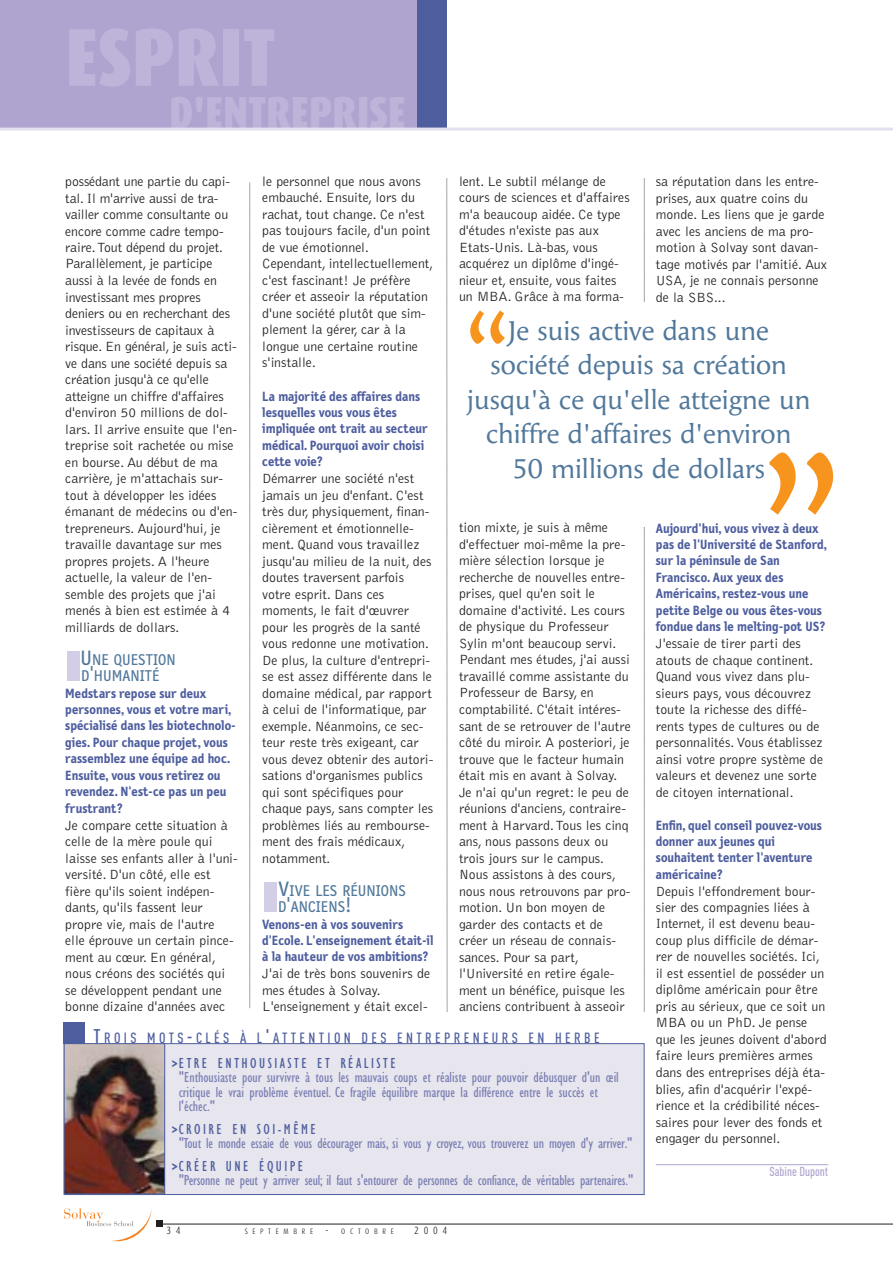
<style>
.page{position:relative;width:893px;height:1263px;background:#fff}
.page>*{position:absolute;margin:0;border:0;box-sizing:border-box;transform-origin:0 0}
.t1{font:195px "Angie";color:#f7941e}
.t2{font:105px "Angie";color:#f7941e}
.t3{font:27px/34.5px "Angie";color:#51789b;text-align:center}
.t4{font:15.75px/16.5px "Letter Gothic Text";color:#51789b}
.t5{font:condensed 15px/14.2px "Gill Sans";letter-spacing:-.005em;color:#7c80b3}
.t6{font:500 14.7px "DIN Cond";letter-spacing:.23em;color:#4d5d9e}
.t7{font:300 13.8px/16.5px "Bell Gothic";color:#231f1f}
.t8{font:700 13.5px/16.5px "Letter Gothic Text";color:#4d5d9e}
.t9{font:500 12.75px "DIN Cond";color:#afa3d0}
.t10{font:300 10.5px "Dax Condensed";color:#231f1f}
.t11{font:300 7.8px "Dax Condensed";letter-spacing:.595em;color:#231f1f}
.s1{font-size:21px}
.s2{font-size:19.5px}
.s3{font-family:"DIN Cond";font-weight:700;font-stretch:normal;color:#4d5d9e}
.s4{color:#4d5d9e}
.s5{font-size:10.5px}
</style>
<div class="page">
<div style="left:0;top:0;width:446px;height:128px;background:#afa3d0"></div>
<div style="left:417px;top:0;width:29px;height:128px;background:#4d5d9e"></div>
<hr style="left:159px;top:1224px;width:733px;height:1px;background:#231f1f">
<svg style="left:64px;top:1208px;width:98px;height:33px"></svg>
<div style="left:264px;top:882px;width:12px;height:30px;background:#d4cde6"></div>
<div style="left:67px;top:651px;width:13px;height:30px;background:#d4cde6"></div>
<div style="left:64px;top:1044px;width:580px;height:151px;background:#e7e6ef"></div>
<div style="left:64px;top:1043px;width:580px;height:152px;border:1px solid #4d5d9e"></div>
<img style="left:66px;top:1045px;width:97px;height:147px">
<div style="left:64px;top:1043px;width:101px;height:151px;border:1px solid #4d5d9e"></div>
<div style="left:64px;top:1022px;width:21px;height:21px;background:#4d5d9e"></div>
<hr style="left:655px;top:1164px;width:173px;height:1px;background:#afa3d0">
<svg style="left:446px;top:178px;width:2px;height:834px;background:#d0d1d1"></svg>
<svg style="left:249px;top:183px;width:1px;height:826px"></svg>
<hr style="left:0;top:128px;width:892px;height:3px;background:#e3dfef">
<svg style="left:644px;top:527px;width:1px;height:485px"></svg>
<svg style="left:644px;top:178px;width:1px;height:125px"></svg>
<p class="t7" style="left:65px;top:174px;width:173px">possédant une partie du capi&shy;tal. Il m'arrive aussi de tra&shy;vailler comme consultante ou encore comme cadre tempo&shy;raire.Tout dépend du projet.<br>Parallèlement, je participe aussi à la levée de fonds en investissant mes propres deniers ou en recherchant des investisseurs de capitaux à risque. En général, je suis acti&shy;ve dans une société depuis sa création jusqu'à ce qu'elle atteigne un chiffre d'affaires d'environ 50 millions de dol&shy;lars. Il arrive ensuite que l'en&shy;treprise soit rachetée ou mise en bourse. Au début de ma carrière, je m'attachais sur&shy;tout à développer les idées émanant de médecins ou d'en&shy;trepreneurs. Aujourd'hui, je travaille davantage sur mes propres projets. A l'heure actuelle, la valeur de l'en&shy;semble des projets que j'ai menés à bien est estimée à 4 milliards de dollars.</p>
<p class="t4" style="left:81px;top:652px;width:97px"><span class="s1">U</span>NE QUESTION<br>D<span class="s1">'</span>HUMANITÉ</p>
<p class="t8" style="left:65px;top:686px;width:172px">Medstars repose sur deux personnes, vous et votre mari, spécialisé dans les biotechnolo&shy;gies. Pour chaque projet, vous rassemblez une équipe ad hoc.<br>Ensuite, vous vous retirez ou revendez. N'est-ce pas un peu frustrant?</p>
<p class="t7" style="left:65px;top:818px;width:174px">Je compare cette situation à celle de la mère poule qui laisse ses enfants aller à l'uni&shy;versité. D'un côté, elle est fière qu'ils soient indépen&shy;dants, qu'ils fassent leur propre vie, mais de l'autre elle éprouve un certain pince&shy;ment au cœur. En général, nous créons des sociétés qui se développent pendant une bonne dizaine d'années avec</p>
<p class="t6" style="left:94px;top:1033px;width:507px"><span class="s2">T</span>ROIS MOTS<span class="s2">-</span>CLÉS À L<span class="s2">'</span>ATTENTION DES ENTREPRENEURS EN HERBE</p>
<p class="t5" style="left:179px;top:1058px;width:441px;text-indent:-7px"><span class="s3">&gt;</span><span class="s4">ETRE ENTHOUSIASTE ET RÉALISTE<br></span>"Enthousiaste pour survivre à tous les mauvais coups et réaliste pour pouvoir débusquer d'un œil critique le vrai problème éventuel. Ce fragile équilibre marque la différence entre le succès et l'échec."</p>
<p class="t5" style="left:179px;top:1123px;width:455px;text-indent:-7px"><span class="s3">&gt;</span><span class="s4">CROIRE EN SOI-MÊME<br></span>"Tout le monde essaie de vous décourager mais, si vous y croyez, vous trouverez un moyen d'y arriver."</p>
<p class="t5" style="left:179px;top:1160px;width:456px;text-indent:-7px"><span class="s3">&gt;</span><span class="s4">CRÉER UNE ÉQUIPE<br></span>"Personne ne peut y arriver seul; il faut s'entourer de personnes de confiance, de véritables partenaires."</p>
<p class="t7" style="left:459px;top:174px;width:172px">lent. Le subtil mélange de cours de sciences et d'affaires m'a beaucoup aidée. Ce type d'études n'existe pas aux<br>Etats-Unis. Là-bas, vous acquérez un diplôme d'ingé&shy;nieur et, ensuite, vous faites un MBA. Grâce à ma forma-</p>
<p class="t7" style="left:655px;top:174px;width:173px">sa réputation dans les entre&shy;prises, aux quatre coins du monde. Les liens que je garde avec les anciens de ma pro&shy;motion à Solvay sont davan&shy;tage motivés par l'amitié. Aux<br>USA, je ne connais personne de la SBS...</p>
<p class="t7" style="left:262px;top:174px;width:173px">le personnel que nous avons embauché. Ensuite, lors du rachat, tout change. Ce n'est pas toujours facile, d'un point de vue émotionnel.<br>Cependant, intellectuellement, c'est fascinant! Je préfère créer et asseoir la réputation d'une société plutôt que sim&shy;plement la gérer, car à la longue une certaine routine s'installe.</p>
<p class="t8" style="left:262px;top:389px;width:167px">La majorité des affaires dans lesquelles vous vous êtes impliquée ont trait au secteur médical. Pourquoi avoir choisi cette voie?</p>
<p class="t7" style="left:262px;top:471px;width:173px">Démarrer une société n'est jamais un jeu d'enfant. C'est très dur, physiquement, finan&shy;cièrement et émotionnelle&shy;ment. Quand vous travaillez jusqu'au milieu de la nuit, des doutes traversent parfois votre esprit. Dans ces moments, le fait d'œuvrer pour les progrès de la santé vous redonne une motivation.<br>De plus, la culture d'entrepri&shy;se est assez différente dans le domaine médical, par rapport à celui de l'informatique, par exemple. Néanmoins, ce sec&shy;teur reste très exigeant, car vous devez obtenir des autori&shy;sations d'organismes publics qui sont spécifiques pour chaque pays, sans compter les problèmes liés au rembourse&shy;ment des frais médicaux, notamment.</p>
<p class="t4" style="left:278px;top:883px;width:129px"><span class="s1">V</span>IVE LES RÉUNIONS<br>D<span class="s1">'</span>ANCIENS<span class="s1">!</span></p>
<p class="t8" style="left:262px;top:917px;width:173px">Venons-en à vos souvenirs d'Ecole. L'enseignement était-il à la hauteur de vos ambitions?</p>
<p class="t7" style="left:262px;top:966px;width:170px">J'ai de très bons souvenirs de mes études à Solvay.<br>L'enseignement y était excel-</p>
<h2 class="t2" style="left:463px;top:311px;width:51px">“</h2>
<h3 class="t3" style="left:467px;top:316px;width:345px">Je suis active dans une société depuis sa création jusqu'à ce qu'elle atteigne un chiffre d'affaires d'environ<br>50 millions de dollars</h3>
<h1 class="t1" style="left:756px;top:453px;width:93px">”</h1>
<p class="t8" style="left:655px;top:521px;width:173px">Aujourd'hui, vous vivez à deux pas de l'Université de Stanford, sur la péninsule de San<br>Francisco. Aux yeux des<br>Américains, restez-vous une petite Belge ou vous êtes-vous fondue dans le melting-pot US?</p>
<p class="t7" style="left:655px;top:636px;width:169px">J'essaie de tirer parti des atouts de chaque continent.<br>Quand vous vivez dans plu&shy;sieurs pays, vous découvrez toute la richesse des diffé&shy;rents types de cultures ou de personnalités. Vous établissez ainsi votre propre système de valeurs et devenez une sorte de citoyen international.</p>
<p class="t8" style="left:655px;top:818px;width:168px">Enfin, quel conseil pouvez-vous donner aux jeunes qui souhaitent tenter l'aventure américaine?</p>
<p class="t7" style="left:655px;top:884px;width:172px">Depuis l'effondrement bour&shy;sier des compagnies liées à<br>Internet, il est devenu beau&shy;coup plus difficile de démar&shy;rer de nouvelles sociétés. Ici, il est essentiel de posséder un diplôme américain pour être pris au sérieux, que ce soit un<br>MBA ou un PhD. Je pense que les jeunes doivent d'abord faire leurs premières armes dans des entreprises déjà éta&shy;blies, afin d'acquérir l'expé&shy;rience et la crédibilité néces&shy;saires pour lever des fonds et engager du personnel.</p>
<p class="t9" style="left:769px;top:1167px;width:60px">Sabine Dupont</p>
<p class="t7" style="left:459px;top:521px;width:173px">tion mixte, je suis à même d'effectuer moi-même la pre&shy;mière sélection lorsque je recherche de nouvelles entre&shy;prises, quel qu'en soit le domaine d'activité. Les cours de physique du Professeur<br>Sylin m'ont beaucoup servi.<br>Pendant mes études, j'ai aussi travaillé comme assistante du<br>Professeur de Barsy, en comptabilité. C'était intéres&shy;sant de se retrouver de l'autre côté du miroir. A posteriori, je trouve que le facteur humain était mis en avant à Solvay.<br>Je n'ai qu'un regret: le peu de réunions d'anciens, contraire&shy;ment à Harvard.Tous les cinq ans, nous passons deux ou trois jours sur le campus.<br>Nous assistons à des cours, nous nous retrouvons par pro&shy;motion. Un bon moyen de garder des contacts et de créer un réseau de connais&shy;sances. Pour sa part, l'Université en retire égale&shy;ment un bénéfice, puisque les anciens contribuent à asseoir</p>
<p class="t10" style="left:166px;top:1225px;width:16px">3 4</p>
<p class="t11" style="left:245px;top:1227px;width:151px">SEPTEMBRE <span class="s5">-</span> OCTOBRE</p>
<p class="t10" style="left:414px;top:1225px;width:34px">2004</p>
</div>
